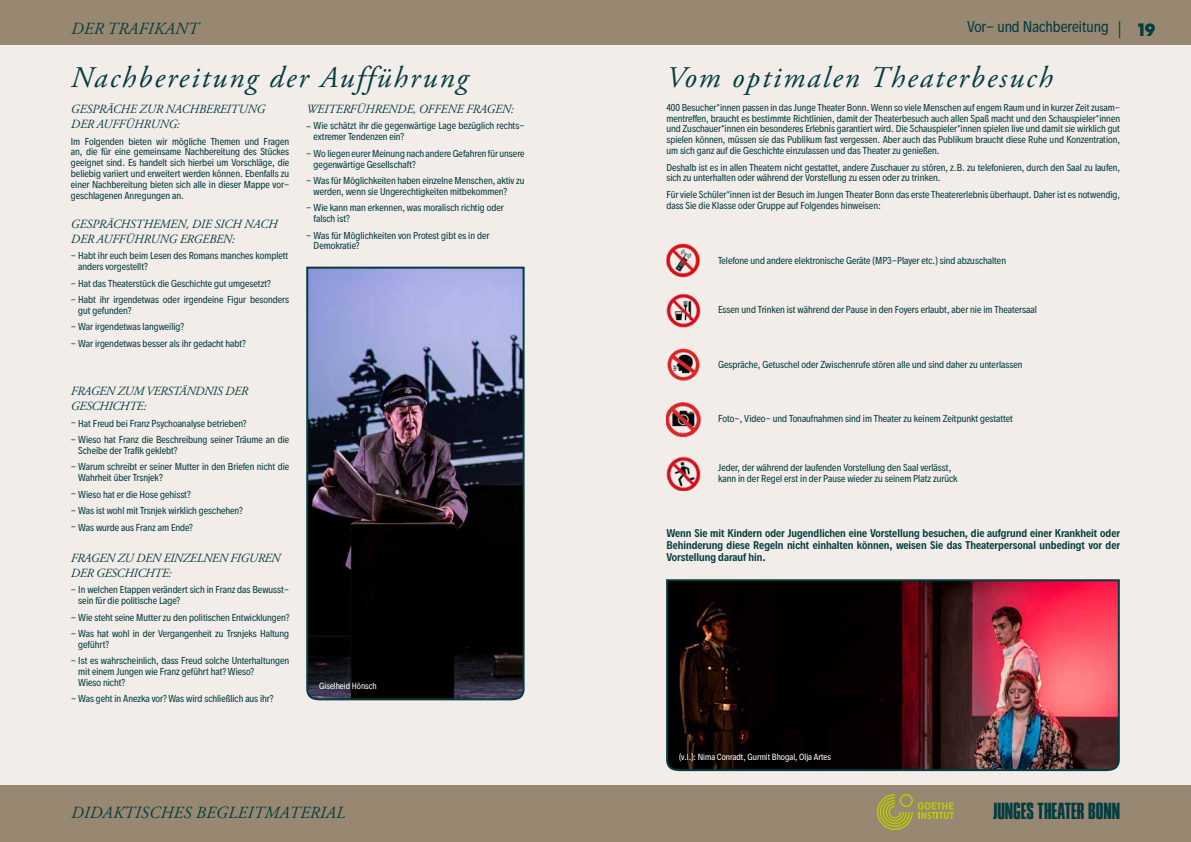
<style>
.page{position:relative;width:1191px;height:842px;background:#fff}
.page>*{position:absolute;margin:0;border:0;box-sizing:border-box;transform-origin:0 0}
.t1{font:italic 30px "Adobe Garamond Pro";letter-spacing:.07em;color:#033c40}
.t2{font:20px "Press Gothic";color:#033c40}
.t3{font:900 18px "Hurme Geometric Sans 1";color:#033c40}
.t4{font:italic 17px "Adobe Garamond Pro";letter-spacing:.015em;color:#033c40}
.t5{font:14px "Decalotype";color:#033c40}
.t6{font:italic 12.5px/15px "Adobe Garamond Pro";letter-spacing:-.015em;color:#033c40}
.t7{font:600 10px/12px "Decalotype";color:#033c40;text-align:justify}
.t8{font:9px/10.8px "Decalotype";color:#033c40}
.t9{font:8px "Decalotype";color:#fff}
</style>
<div class="page">
<div style="left:0;top:785px;width:1191px;height:57px;background:#988871"></div>
<div style="left:0;top:0;width:1191px;height:45px;background:#988871"></div>
<div style="left:0;top:45px;width:595px;height:740px;background:#f2ede9"></div>
<div style="left:595px;top:45px;width:596px;height:740px;background:#f2ede9"></div>
<svg style="left:877px;top:794px;width:76px;height:36px"></svg>
<img style="left:666px;top:243px;width:34px;height:34px">
<img style="left:666px;top:293px;width:34px;height:34px">
<img style="left:667px;top:348px;width:33px;height:33px">
<img style="left:666px;top:402px;width:34px;height:34px">
<img style="left:666px;top:457px;width:34px;height:34px">
<img style="left:306px;top:266px;width:219px;height:435px">
<img style="left:666px;top:579px;width:454px;height:193px">
<h3 class="t4" style="left:71px;top:18px;width:129px">DER TRAFIKANT</h3>
<h3 class="t4" style="left:1116px;top:18px;width:6px">|</h3>
<h3 class="t5" style="left:967px;top:18px;width:143px">Vor- und Nachbereitung</h3>
<h1 class="t1" style="left:71px;top:59px;width:398px">Nachbereitung der Aufführung</h1>
<h3 class="t6" style="left:71px;top:102px;width:196px">GESPRÄCHE ZUR NACHBEREITUNG<br>DER AUFFÜHRUNG:</h3>
<p class="t8" style="left:71px;top:136px;width:220px;text-align:justify">Im Folgenden bieten wir mögliche Themen und Fragen an, die für eine gemeinsame Nachbereitung des Stückes geeignet sind. Es handelt sich hierbei um Vorschläge, die beliebig variiert und erweitert werden können. Ebenfalls zu einer Nachbereitung bieten sich alle in dieser Mappe vor&shy;geschlagenen Anregungen an.</p>
<h3 class="t6" style="left:71px;top:217px;width:208px">GESPRÄCHSTHEMEN, DIE SICH NACH<br>DER AUFFÜHRUNG ERGEBEN:</h3>
<p class="t8" style="left:71px;top:250px;width:219px">- Habt ihr euch beim Lesen des Romans manches komplett</p>
<p class="t8" style="left:71px;top:278px;width:201px">- Hat das Theaterstück die Geschichte gut umgesetzt?</p>
<p class="t8" style="left:71px;top:294px;width:220px">- Habt ihr irgendetwas oder irgendeine Figur besonders</p>
<p class="t8" style="left:71px;top:321px;width:115px">- War irgendetwas langweilig?</p>
<p class="t8" style="left:71px;top:338px;width:177px">- War irgendetwas besser als ihr gedacht habt?</p>
<h3 class="t6" style="left:71px;top:384px;width:178px">FRAGEN ZUM VERSTÄNDNIS DER<br>GESCHICHTE:</h3>
<p class="t8" style="left:71px;top:418px;width:177px">- Hat Freud bei Franz Psychoanalyse betrieben?</p>
<p class="t8" style="left:71px;top:434px;width:220px">- Wieso hat Franz die Beschreibung seiner Träume an die</p>
<p class="t8" style="left:71px;top:461px;width:220px">- Warum schreibt er seiner Mutter in den Briefen nicht die</p>
<p class="t8" style="left:71px;top:489px;width:121px">- Wieso hat er die Hose gehisst?</p>
<p class="t8" style="left:71px;top:505px;width:173px">- Was ist wohl mit Trsnjek wirklich geschehen?</p>
<p class="t8" style="left:71px;top:522px;width:124px">- Was wurde aus Franz am Ende?</p>
<h3 class="t6" style="left:71px;top:551px;width:211px">FRAGEN ZU DEN EINZELNEN FIGUREN<br>DER GESCHICHTE:</h3>
<p class="t8" style="left:71px;top:584px;width:220px">- In welchen Etappen verändert sich in Franz das Bewusst-</p>
<p class="t8" style="left:71px;top:612px;width:220px">- Wie steht seine Mutter zu den politischen Entwicklungen?</p>
<p class="t8" style="left:71px;top:628px;width:220px">- Was hat wohl in der Vergangenheit zu Trsnjeks Haltung</p>
<p class="t8" style="left:71px;top:655px;width:220px">- Ist es wahrscheinlich, dass Freud solche Unterhaltungen</p>
<h3 class="t6" style="left:306px;top:102px;width:209px">WEITERFÜHRENDE, OFFENE FRAGEN:</h3>
<p class="t8" style="left:306px;top:121px;width:220px">- Wie schätzt ihr die gegenwärtige Lage bezüglich rechts-</p>
<p class="t8" style="left:306px;top:148px;width:220px">- Wo liegen eurer Meinung nach andere Gefahren für unsere</p>
<p class="t8" style="left:306px;top:175px;width:220px">- Was für Möglichkeiten haben einzelne Menschen, aktiv zu</p>
<p class="t8" style="left:306px;top:202px;width:199px">- Wie kann man erkennen, was moralisch richtig oder</p>
<p class="t8" style="left:306px;top:230px;width:185px">- Was für Möglichkeiten von Protest gibt es in der</p>
<p class="t8" style="left:314px;top:131px;width:92px">extremer Tendenzen ein?</p>
<p class="t8" style="left:314px;top:159px;width:104px">gegenwärtige Gesellschaft?</p>
<p class="t8" style="left:314px;top:186px;width:195px">werden, wenn sie Ungerechtigkeiten mitbekommen?</p>
<p class="t8" style="left:314px;top:213px;width:38px">falsch ist?</p>
<p class="t8" style="left:314px;top:240px;width:48px">Demokratie?</p>
<p class="t8" style="left:78px;top:261px;width:71px">anders vorgestellt?</p>
<p class="t8" style="left:78px;top:305px;width:55px">gut gefunden?</p>
<p class="t8" style="left:78px;top:445px;width:101px">Scheibe der Trafik geklebt?</p>
<p class="t8" style="left:78px;top:472px;width:86px">Wahrheit über Trsnjek?</p>
<p class="t8" style="left:78px;top:595px;width:103px">sein für die politische Lage?</p>
<p class="t8" style="left:78px;top:639px;width:32px">geführt?</p>
<p class="t8" style="left:78px;top:666px;width:178px">mit einem Jungen wie Franz geführt hat? Wieso?<br>Wieso nicht?</p>
<p class="t9" style="left:319px;top:681px;width:59px">Giselheid Hönsch</p>
<p class="t8" style="left:71px;top:693px;width:204px">- Was geht in Anezka vor? Was wird schließlich aus ihr?</p>
<h1 class="t1" style="left:666px;top:59px;width:388px">Vom optimalen Theaterbesuch</h1>
<p class="t8" style="left:666px;top:102px;width:455px;text-align:justify">400 Besucher*innen passen in das Junge Theater Bonn. Wenn so viele Menschen auf engem Raum und in kurzer Zeit zusam&shy;mentreffen, braucht es bestimmte Richtlinien, damit der Theaterbesuch auch allen Spaß macht und den Schauspieler*innen und Zuschauer*innen ein besonderes Erlebnis garantiert wird. Die Schauspieler*innen spielen live und damit sie wirklich gut spielen können, müssen sie das Publikum fast vergessen. Aber auch das Publikum braucht diese Ruhe und Konzentration, um sich ganz auf die Geschichte einzulassen und das Theater zu genießen.</p>
<p class="t8" style="left:666px;top:162px;width:455px">Deshalb ist es in allen Theatern nicht gestattet, andere Zuschauer zu stören, z.B. zu telefonieren, durch den Saal zu laufen, sich zu unterhalten oder während der Vorstellung zu essen oder zu trinken.</p>
<p class="t8" style="left:666px;top:189px;width:455px">Für viele Schüler*innen ist der Besuch im Jungen Theater Bonn das erste Theatererlebnis überhaupt. Daher ist es notwendig, dass Sie die Klasse oder Gruppe auf Folgendes hinweisen:</p>
<p class="t8" style="left:718px;top:255px;width:289px">Telefone und andere elektronische Geräte (MP3-Player etc.) sind abzuschalten</p>
<p class="t8" style="left:718px;top:304px;width:320px">Essen und Trinken ist während der Pause in den Foyers erlaubt, aber nie im Theatersaal</p>
<p class="t8" style="left:718px;top:359px;width:306px">Gespräche, Getuschel oder Zwischenrufe stören alle und sind daher zu unterlassen</p>
<p class="t8" style="left:718px;top:413px;width:296px">Foto-, Video- und Tonaufnahmen sind im Theater zu keinem Zeitpunkt gestattet</p>
<p class="t8" style="left:718px;top:462px;width:241px">Jeder, der während der laufenden Vorstellung den Saal verlässt, kann in der Regel erst in der Pause wieder zu seinem Platz zurück</p>
<p class="t7" style="left:666px;top:527px;width:455px">Wenn Sie mit Kindern oder Jugendlichen eine Vorstellung besuchen, die aufgrund einer Krankheit oder Behinderung diese Regeln nicht einhalten können, weisen Sie das Theaterpersonal unbedingt vor der Vorstellung darauf hin.</p>
<h3 class="t3" style="left:1137px;top:17px;width:19px">19</h3>
<h3 class="t4" style="left:71px;top:803px;width:276px">DIDAKTISCHES BEGLEITMATERIAL</h3>
<p class="t9" style="left:679px;top:751px;width:153px">(v.l.): Nima Conradt, Gurmit Bhogal, Olja Artes</p>
<h2 class="t2" style="left:993px;top:798px;width:129px">JUNGES THEATER BONN</h2>
</div>
